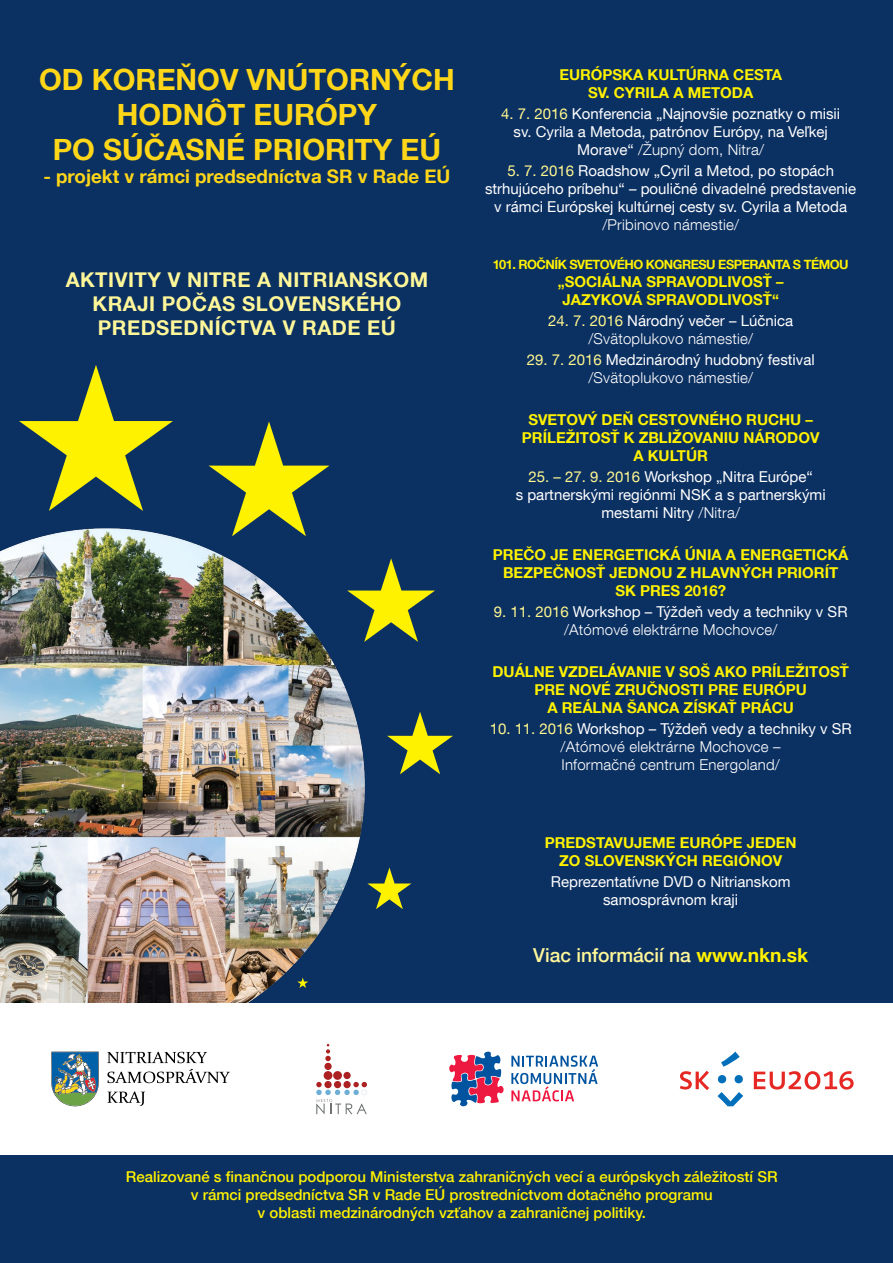
<style>
.page{position:relative;width:893px;height:1263px;background:#0b3062}
.page>*{position:absolute;margin:0;border:0;box-sizing:border-box;transform-origin:0 0}
.t1{font:700 29.25px "Helvetica Neue LT Com";color:#ffd718}
.t2{font:700 20.33px/24.4px "Helvetica Neue LT Com";letter-spacing:.025em;color:#fff799;text-align:center}
.t3{font:500 19.27px "Helvetica Neue LT Com";color:#fff799}
.t4{font:700 18.75px "Helvetica Neue LT Com";color:#ffd718}
.t5{font:15px/18px "Helvetica Neue LT Com";color:#fff;text-align:center}
.t6{font:700 15px/18px "Helvetica Neue LT Com";color:#fff200;text-align:center}
.t7{font:500 15px/18px "Helvetica Neue LT Com";color:#fff200;text-align:center}
.t8{font:300 15px/18px "Helvetica Neue LT Com";letter-spacing:.015em;color:#fff;text-align:center}
.t9{font:700 12.75px "Helvetica Neue LT Com";letter-spacing:-.04em;color:#fff200}
.s1{color:#fff78f}
.s2{font-weight:300}
.s3{font-weight:400;color:#fff78f}
.s4{font-weight:400}
.s5{font-weight:700;color:#fff200}
</style>
<div class="page">
<img style="left:0;top:528px;width:365px;height:475px">
<div style="left:0;top:1003px;width:893px;height:152px;background:#fff"></div>
<div style="left:324px;top:1071px;width:8px;height:9px;background:#ac2223;border-radius:50%"></div>
<div style="left:333px;top:1071px;width:9px;height:9px;background:#ac2223;border-radius:50%"></div>
<div style="left:324px;top:1063px;width:8px;height:7px;background:#ac2223;border-radius:50%"></div>
<svg style="left:325px;top:1044px;width:6px;height:17px"></svg>
<div style="left:343px;top:1072px;width:8px;height:7px;background:#ac2223;border-radius:50%"></div>
<svg style="left:316px;top:1082px;width:51px;height:32px"></svg>
<svg style="left:721px;top:1051px;width:19px;height:16px"></svg>
<svg style="left:717px;top:1092px;width:26px;height:14px"></svg>
<div style="left:718px;top:1075px;width:8px;height:8px;background:#006fba;border-radius:50%"></div>
<div style="left:735px;top:1075px;width:8px;height:8px;background:#006fba;border-radius:50%"></div>
<svg style="left:680px;top:1071px;width:29px;height:19px"></svg>
<svg style="left:754px;top:1071px;width:100px;height:18px"></svg>
<svg style="left:449px;top:1051px;width:55px;height:56px"></svg>
<svg style="left:511px;top:1055px;width:87px;height:46px"></svg>
<svg style="left:107px;top:1052px;width:100px;height:11px"></svg>
<svg style="left:107px;top:1069px;width:123px;height:14px"></svg>
<svg style="left:108px;top:1091px;width:37px;height:15px"></svg>
<svg style="left:51px;top:1051px;width:48px;height:56px;background:#719395"></svg>
<svg style="left:19px;top:365px;width:154px;height:146px"></svg>
<svg style="left:297px;top:977px;width:11px;height:11px"></svg>
<svg style="left:367px;top:867px;width:44px;height:42px"></svg>
<svg style="left:387px;top:712px;width:66px;height:62px"></svg>
<svg style="left:347px;top:558px;width:88px;height:84px"></svg>
<svg style="left:209px;top:421px;width:120px;height:115px"></svg>
<h1 class="t1" style="left:39px;top:61px;width:75px">OD KOREŇOV</h1>
<h1 class="t1" style="left:247px;top:61px;width:22px">VNÚTORNÝCH</h1>
<h1 class="t1" style="left:117px;top:96px;width:22px">HODN</h1>
<h1 class="t1" style="left:205px;top:96px;width:71px">ÔT EURÓPY</h1>
<h1 class="t1" style="left:53px;top:131px;width:72px">PO SÚČASNÉ</h1>
<h1 class="t1" style="left:253px;top:131px;width:19px">PRIORITY</h1>
<h1 class="t1" style="left:400px;top:131px;width:20px">EÚ</h1>
<p class="t4" style="left:43px;top:164px;width:409px">- projekt v rámci predsedníctva SR v Rade EÚ</p>
<h2 class="t2" style="left:66px;top:267px;width:364px">Aktivity v Nitre a Nitrianskom kraji počas slovenského predsedníctva v Rade EÚ</h2>
<p class="t6" style="left:559px;top:65px;width:224px">Európska kultúrna cesta sv. Cyrila a Metoda</p>
<p class="t5" style="left:501px;top:104px;width:341px"><span class="s1">4. 7. 2016</span> Konferencia „Najnovšie poznatky o misii sv. Cyrila a Metoda, patrónov Európy, na Veľkej<br>Morave“ <span class="s2">/Župný dom, Nitra/</span></p>
<p class="t5" style="left:485px;top:161px;width:373px"><span class="s1">5. 7. 2016</span> Roadshow „Cyril a Metod, po stopách strhujúceho príbehu“ – pouličné divadelné predstavenie v rámci Európskej kultúrnej cesty sv. Cyrila a Metoda</p>
<p class="t8" style="left:602px;top:215px;width:138px">/Pribinovo námestie/</p>
<p class="t9" style="left:493px;top:256px;width:358px">101. ročník Svetového kongresu esperanta s témou</p>
<p class="t6" style="left:558px;top:272px;width:227px">„Sociálna spravodlivosť – jazyková spravodlivosť“</p>
<p class="t8" style="left:548px;top:311px;width:247px"><span class="s3">24. 7. 2016</span> <span class="s4">Národný večer – Lúčnica </span>/Svätoplukovo námestie/</p>
<p class="t5" style="left:527px;top:350px;width:290px"><span class="s1">29. 7. 2016</span> Medzinárodný hudobný festival <span class="s2">/Svätoplukovo námestie/</span></p>
<p class="t6" style="left:522px;top:410px;width:299px">Svetový deň cestovného ruchu – príležitosť k zbližovaniu národov a kultúr</p>
<p class="t5" style="left:516px;top:467px;width:311px"><span class="s1">25. – 27. 9. 2016</span> Workshop „Nitra Európe“<br>s partnerskými regiónmi NSK a s partnerskými mestami Nitry <span class="s2">/Nitra/</span></p>
<p class="t6" style="left:493px;top:545px;width:12px">PREČO</p>
<p class="t6" style="left:550px;top:545px;width:33px">JE ENERGETICKÁ</p>
<p class="t6" style="left:685px;top:545px;width:10px">ÚNIA</p>
<p class="t6" style="left:726px;top:545px;width:26px">A ENERGETICKÁ</p>
<p class="t6" style="left:503px;top:563px;width:12px">BEZPEČNOSŤ</p>
<p class="t6" style="left:610px;top:563px;width:12px">JEDNOU</p>
<p class="t6" style="left:677px;top:563px;width:25px">Z HLAVNÝCH</p>
<p class="t6" style="left:777px;top:563px;width:10px">PRIORÍT</p>
<p class="t6" style="left:615px;top:581px;width:36px">SK PRES</p>
<p class="t6" style="left:684px;top:581px;width:43px">2016?</p>
<p class="t5" style="left:494px;top:602px;width:355px"><span class="s1">9. 11. 2016</span> Workshop – Týždeň vedy a techniky v SR <span class="s2">/Atómové elektrárne Mochovce/</span></p>
<p class="t6" style="left:492px;top:662px;width:12px">DUÁLNE</p>
<p class="t6" style="left:559px;top:662px;width:11px">VZDELÁVANIE</p>
<p class="t6" style="left:666px;top:662px;width:61px">VSOŠ AKO</p>
<p class="t6" style="left:751px;top:662px;width:10px">PRÍLEŽITOSŤ</p>
<p class="t6" style="left:534px;top:680px;width:11px">PRE</p>
<p class="t6" style="left:569px;top:680px;width:12px">NOVÉ</p>
<p class="t6" style="left:615px;top:680px;width:11px">ZRUČNOSTI</p>
<p class="t6" style="left:708px;top:680px;width:11px">PRE</p>
<p class="t6" style="left:743px;top:680px;width:12px">EURÓPU</p>
<p class="t6" style="left:547px;top:698px;width:26px">A REÁLNA</p>
<p class="t6" style="left:627px;top:698px;width:22px">ŠANCA</p>
<p class="t6" style="left:684px;top:698px;width:10px">ZÍSKAŤ</p>
<p class="t6" style="left:741px;top:698px;width:12px">PRÁCU</p>
<p class="t8" style="left:490px;top:719px;width:364px"><span class="s3">10. 11. 2016</span> <span class="s4">Workshop – Týždeň vedy a techniky v SR </span>/Atómové elektrárne Mochovce –<br>Informačné centrum Energoland/</p>
<p class="t6" style="left:545px;top:833px;width:251px">Predstavujeme Európe jeden zo slovenských regiónov</p>
<p class="t5" style="left:551px;top:872px;width:241px">Reprezentatívne DVD o Nitrianskom samosprávnom kraji</p>
<p class="t3" style="left:533px;top:943px;width:277px">Viac informácií na <span class="s5">www.nkn.sk</span></p>
<p class="t7" style="left:126px;top:1168px;width:653px">Realizované s finančnou podporou Ministerstva zahraničných vecí a európskych záležitostí SR v rámci predsedníctva SR v Rade EÚ prostredníctvom dotačného programu<br>v oblasti medzinárodných vzťahov a zahraničnej politiky.</p>
</div>
